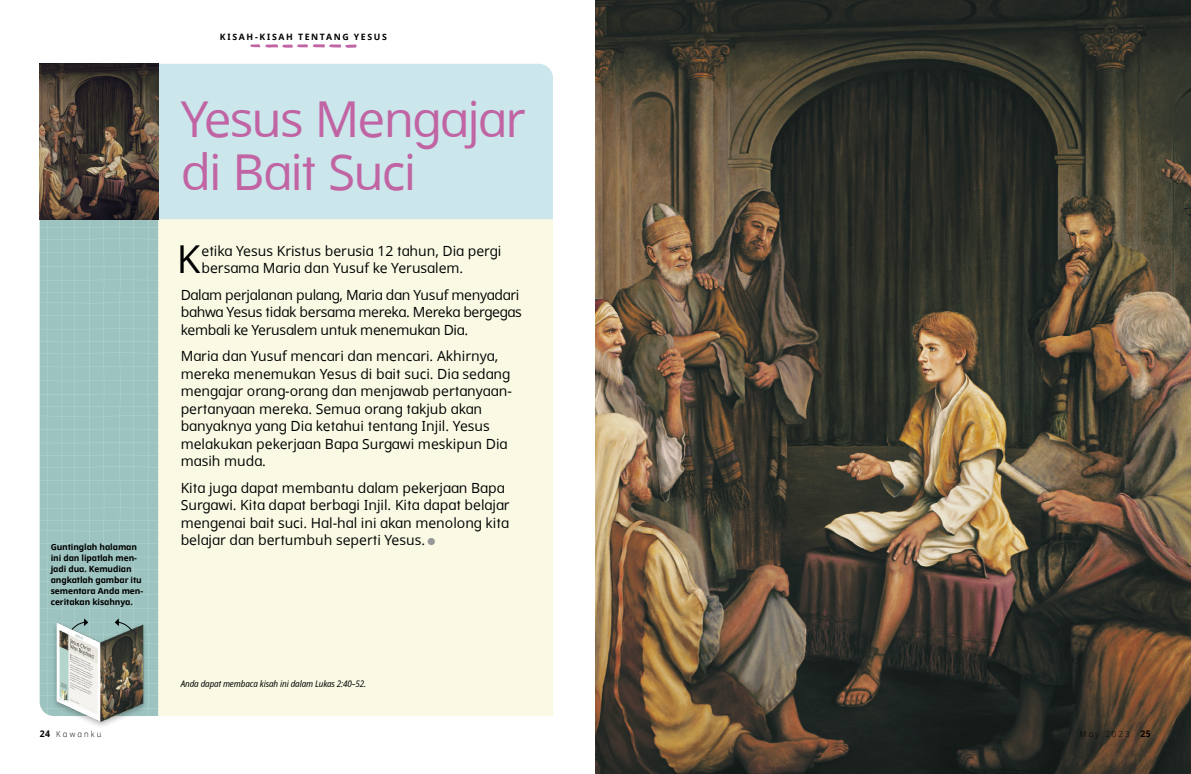
<style>
.page{position:relative;width:1191px;height:774px;background:#fff}
.page>*{position:absolute;margin:0;border:0;box-sizing:border-box;transform-origin:0 0}
.t1{font:49.5px/53px "Dots Solidlds Lat";letter-spacing:-.035em;color:#c164a3}
.p1_first{font:38.5px "Dots Solidlds Lat";color:#000}
.p1{font:14px/17.5px "Dots Solidlds Lat";color:#000}
.p1-2{font:14px/17.5px "Dots Solidlds Lat";letter-spacing:-.02em;color:#000}
.p1_first-2{font:14px/17.5px "Dots Solidlds Lat";color:#000}
.t2{font:italic 9px "Dots Solid Condlds Lat";letter-spacing:-.01em;color:#000}
.t3{font:700 8.8px "Dots Solidlds Lat";letter-spacing:.19em;color:#000}
.p1_kicker_CUSTOM{font:700 8.5px/11px "Dots Solidlds Lat";letter-spacing:-.01em;color:#000}
.t4{font:300 8.2px "Dots Solidlds Lat";letter-spacing:.28em;color:#000;scale:.95 1}
.s1{font-family:"Ding P Ilds Dpi";font-size:10px;color:#969798}
.s2{font-weight:700;font-size:9.2px}
</style>
<div class="page">
<div style="left:158px;top:219px;width:395px;height:497px;background:#faf9e4"></div>
<div style="left:158px;top:64px;width:395px;height:155px;background:#cbe7ec"></div>
<svg style="left:250px;top:44px;width:107px;height:4px"></svg>
<img style="left:595px;top:0;width:596px;height:774px">
<img style="left:40px;top:64px;width:118px;height:155px">
<svg style="left:40px;top:219px;width:118px;height:497px;background:#9dc3bf"></svg>
<div style="left:51px;top:620px;width:97px;height:110px;background:#000;opacity:.3"></div>
<img style="left:53px;top:617px;width:94px;height:106px">
<p class="t3" style="left:220px;top:30px;width:168px">KISAH-KISAH TENTANG YESUS</p>
<p class="p1_kicker_CUSTOM" style="left:51px;top:541px;width:94px">Guntinglah halaman ini dan lipatlah men&shy;jadi dua. Kemudian angkatlah gambar itu sementara Anda men&shy;ceritakan kisahnya.</p>
<p class="t1" style="left:181px;top:93px;width:346px">Yesus Mengajar di Bait Suci</p>
<p class="p1_first" style="left:177px;top:231px;width:25px">K</p>
<p class="p1_first-2" style="left:201px;top:242px;width:301px">etika Yesus Kristus berusia 12 tahun, Dia pergi bersama Maria dan Yusuf ke Yerusalem.</p>
<p class="p1-2" style="left:181px;top:286px;width:342px">Dalam perjalanan pulang, Maria dan Yusuf menyadari bahwa Yesus tidak bersama mereka. Mereka bergegas kembali ke Yerusalem untuk menemukan Dia.</p>
<p class="p1" style="left:181px;top:348px;width:333px">Maria dan Yusuf mencari dan mencari. Akhirnya, mereka menemukan Yesus di bait suci. Dia sedang mengajar orang-orang dan menjawab pertanyaan&shy;pertanyaan mereka. Semua orang takjub akan banyaknya yang Dia ketahui tentang Injil. Yesus melakukan pekerjaan Bapa Surgawi meskipun Dia masih muda.</p>
<p class="p1" style="left:181px;top:479px;width:330px">Kita juga dapat membantu dalam pekerjaan Bapa Surgawi. Kita dapat berbagi Injil. Kita dapat belajar mengenai bait suci. Hal-hal ini akan menolong kita belajar dan bertumbuh seperti Yesus. <span class="s1">●</span></p>
<p class="t2" style="left:181px;top:677px;width:187px">Anda dapat membaca kisah ini dalam Lukas 2:40–52.</p>
<p class="t4" style="left:40px;top:728px;width:66px"><span class="s2">24</span> Kawanku</p>
<p class="t4" style="left:1079px;top:728px;width:76px">May 2023 <span class="s2">25</span></p>
</div>
